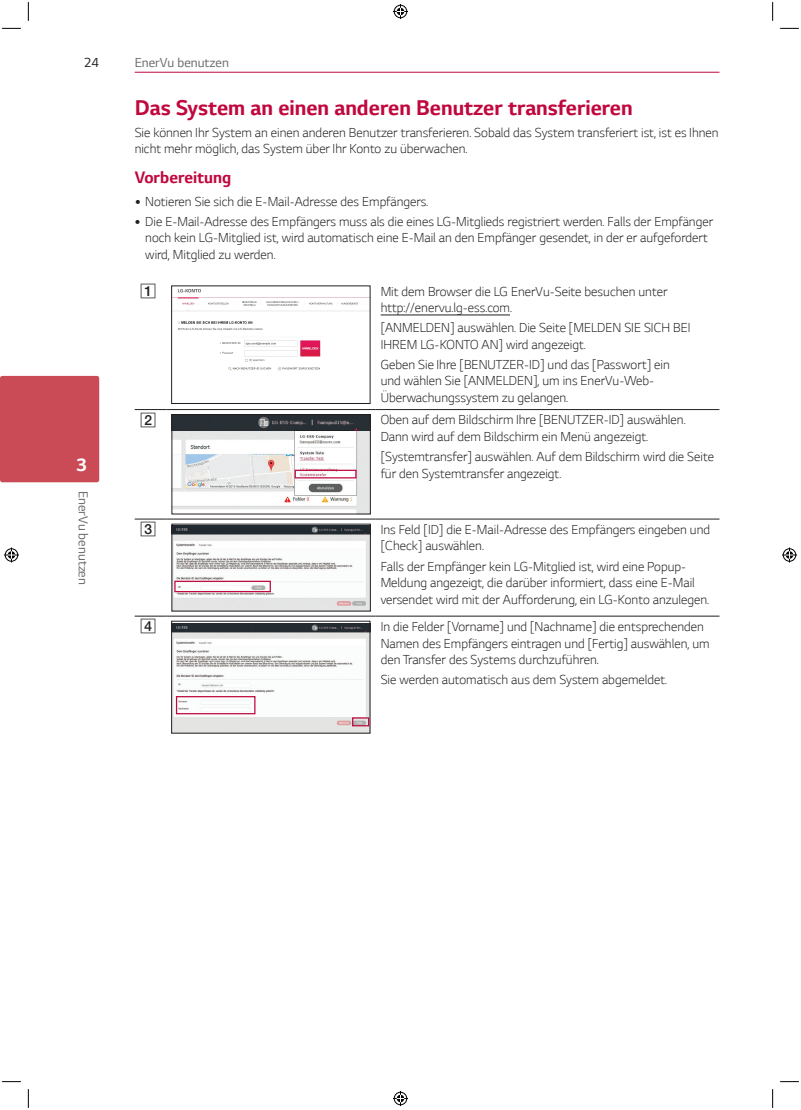
<style>
.page{position:relative;width:801px;height:1110px;background:#fff}
.page>*{position:absolute;margin:0;border:0;box-sizing:border-box;transform-origin:0 0}
.t1{font:700 22.5px "LG Smart";color:#c0073e}
.t2{font:700 18.75px "LG Smart";color:#fff}
.t3{font:700 17.5px "LG Smart";color:#c0073e}
.t4{font:300 13.75px/16.5px "LG Smart";color:#231f20}
.t5{font:13.75px "LG Smart";color:#6c6d70}
.t6{font:13.75px "UPSYS Boxed Number";color:#231f20}
.t7{font:13.75px "LG Smart";color:#231f20}
</style>
<div class="page">
<hr style="left:135px;top:72px;width:584px;height:1px;background:#c0073e">
<div style="left:0;top:376px;width:99px;height:106px;background:#ca4a56;border-radius:2px"></div>
<hr style="left:135px;top:409px;width:32px;height:1px;background:#231f20">
<hr style="left:167px;top:409px;width:209px;height:1px;background:#231f20">
<hr style="left:376px;top:409px;width:343px;height:1px;background:#231f20">
<hr style="left:135px;top:518px;width:32px;height:1px;background:#231f20">
<hr style="left:167px;top:518px;width:209px;height:1px;background:#231f20">
<hr style="left:376px;top:518px;width:343px;height:1px;background:#231f20">
<hr style="left:135px;top:615px;width:32px;height:1px;background:#231f20">
<hr style="left:167px;top:615px;width:209px;height:1px;background:#231f20">
<hr style="left:376px;top:615px;width:343px;height:1px;background:#231f20">
<img style="left:174px;top:289px;width:194px;height:82px">
<hr style="left:381px;top:314px;width:129px;height:1px;background:#231f20">
<img style="left:174px;top:416px;width:194px;height:96px">
<div style="left:172px;top:414px;width:198px;height:100px;border:1px solid #231f20"></div>
<div style="left:295px;top:469px;width:61px;height:9px;border:1px solid #c0073e"></div>
<img style="left:174px;top:526px;width:194px;height:83px">
<div style="left:172px;top:524px;width:198px;height:87px;border:1px solid #231f20"></div>
<div style="left:174px;top:580px;width:97px;height:12px;border:1px solid #c0073e"></div>
<img style="left:174px;top:623px;width:194px;height:108px">
<div style="left:176px;top:695px;width:79px;height:19px;border:1px solid #c0073e"></div>
<div style="left:352px;top:717px;width:17px;height:9px;border:1px solid #c0073e"></div>
<svg style="left:2px;top:28px;width:19px;height:1px"></svg>
<svg style="left:780px;top:28px;width:19px;height:1px"></svg>
<svg style="left:28px;top:2px;width:1px;height:19px"></svg>
<svg style="left:28px;top:1089px;width:1px;height:18px"></svg>
<svg style="left:772px;top:2px;width:1px;height:19px"></svg>
<svg style="left:772px;top:1089px;width:1px;height:18px"></svg>
<svg style="left:393px;top:4px;width:15px;height:15px"></svg>
<svg style="left:393px;top:1091px;width:15px;height:14px"></svg>
<svg style="left:4px;top:547px;width:15px;height:15px"></svg>
<svg style="left:782px;top:547px;width:15px;height:15px"></svg>
<p class="t7" style="left:84px;top:54px;width:17px">24</p>
<p class="t5" style="left:135px;top:54px;width:96px">EnerVu benutzen</p>
<h2 class="t2" style="left:76px;top:453px;width:12px">3</h2>
<p class="t5" style="left:91px;top:490px;width:96px;rotate:90deg">EnerVu benutzen</p>
<h1 class="t1" style="left:135px;top:94px;width:499px">Das System an einen anderen Benutzer transferieren</h1>
<p class="t4" style="left:135px;top:124px;width:585px">Sie können Ihr System an einen anderen Benutzer transferieren. Sobald das System transferiert ist, ist es Ihnen nicht mehr möglich, das System über Ihr Konto zu überwachen.</p>
<p class="t3" style="left:135px;top:167px;width:98px">Vorbereitung</p>
<p class="t4" style="left:145px;top:191px;width:569px;line-height:20px">Notieren Sie sich die E-Mail-Adresse des Empfängers.<br>Die E-Mail-Adresse des Empfängers muss als die eines LG-Mitglieds registriert werden. Falls der Empfänger</p>
<p class="t4" style="left:145px;top:229px;width:564px">noch kein LG-Mitglied ist, wird automatisch eine E-Mail an den Empfänger gesendet, in der er aufgefordert wird, Mitglied zu werden.</p>
<p class="t6" style="left:140px;top:284px;width:18px">A</p>
<p class="t4" style="left:381px;top:283px;width:288px">Mit dem Browser die LG EnerVu-Seite besuchen unter http://enervu.lg-ess.com.</p>
<p class="t4" style="left:381px;top:319px;width:311px">[ANMELDEN] auswählen. Die Seite [MELDEN SIE SICH BEI<br>IHREM LG-KONTO AN] wird angezeigt.</p>
<p class="t4" style="left:381px;top:356px;width:291px">Geben Sie Ihre [BENUTZER-ID] und das [Passwort] ein und wählen Sie [ANMELDEN], um ins EnerVu-Web-<br>Überwachungssystem zu gelangen.</p>
<p class="t6" style="left:140px;top:412px;width:18px">B</p>
<p class="t4" style="left:381px;top:411px;width:306px">Oben auf dem Bildschirm Ihre [BENUTZER-ID] auswählen.<br>Dann wird auf dem Bildschirm ein Menü angezeigt.</p>
<p class="t4" style="left:381px;top:448px;width:335px">[Systemtransfer] auswählen. Auf dem Bildschirm wird die Seite für den Systemtransfer angezeigt.</p>
<p class="t6" style="left:140px;top:522px;width:18px">C</p>
<p class="t4" style="left:381px;top:521px;width:331px">Ins Feld [ID] die E-Mail-Adresse des Empfängers eingeben und [Check] auswählen.</p>
<p class="t4" style="left:381px;top:557px;width:330px">Falls der Empfänger kein LG-Mitglied ist, wird eine Popup-<br>Meldung angezeigt, die darüber informiert, dass eine E-Mail versendet wird mit der Aufforderung, ein LG-Konto anzulegen.</p>
<p class="t6" style="left:140px;top:619px;width:18px">D</p>
<p class="t4" style="left:381px;top:618px;width:330px">In die Felder [Vorname] und [Nachname] die entsprechenden<br>Namen des Empfängers eintragen und [Fertig] auswählen, um den Transfer des Systems durchzuführen.</p>
<p class="t4" style="left:381px;top:671px;width:288px">Sie werden automatisch aus dem System abgemeldet.</p>
</div>
